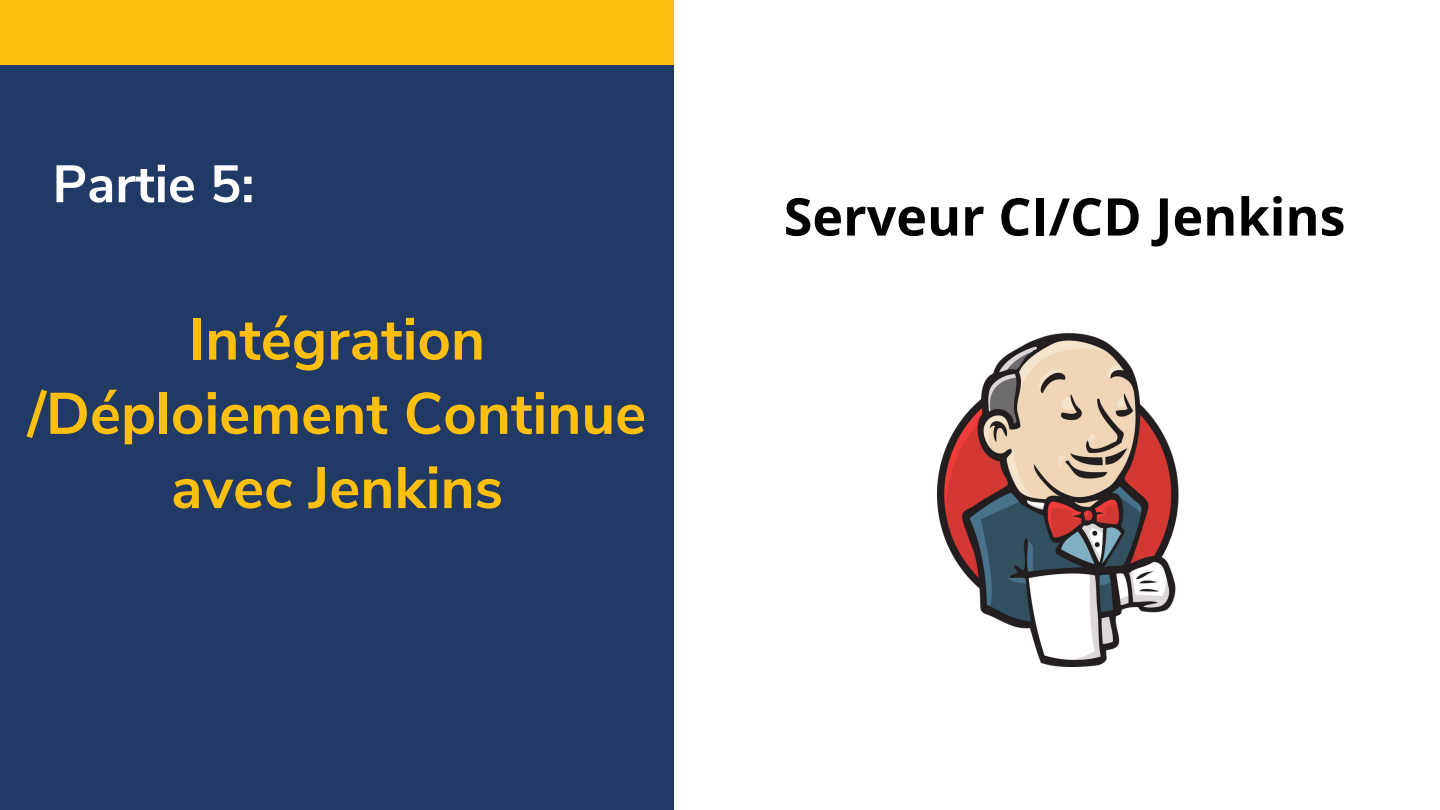
<style>
.page{position:relative;width:1440px;height:810px;background:#fff}
.page>*{position:absolute;margin:0;border:0;box-sizing:border-box;transform-origin:0 0}
.t1{font:700 58.4px/74.2px "Nunito Sans";color:#febf0e;text-align:center}
.t2{font:700 52.4px "Nunito Sans";color:#fff}
.t3{font:700 52px "Open Sans";color:#000}
</style>
<div class="page">
<div style="left:0;top:0;width:674px;height:810px;background:#203965"></div>
<div style="left:0;top:0;width:674px;height:64px;background:#febf0e"></div>
<img style="left:937px;top:334px;width:242px;height:333px">
<p class="t2" style="left:53px;top:149px;width:203px">Partie 5:</p>
<p class="t1" style="left:189px;top:303px;width:298px">Intégration</p>
<p class="t1" style="left:28px;top:378px;width:620px">/Déploiement Continue avec Jenkins</p>
<p class="t3" style="left:784px;top:180px;width:563px">Serveur CI/CD Jenkins</p>
</div>
